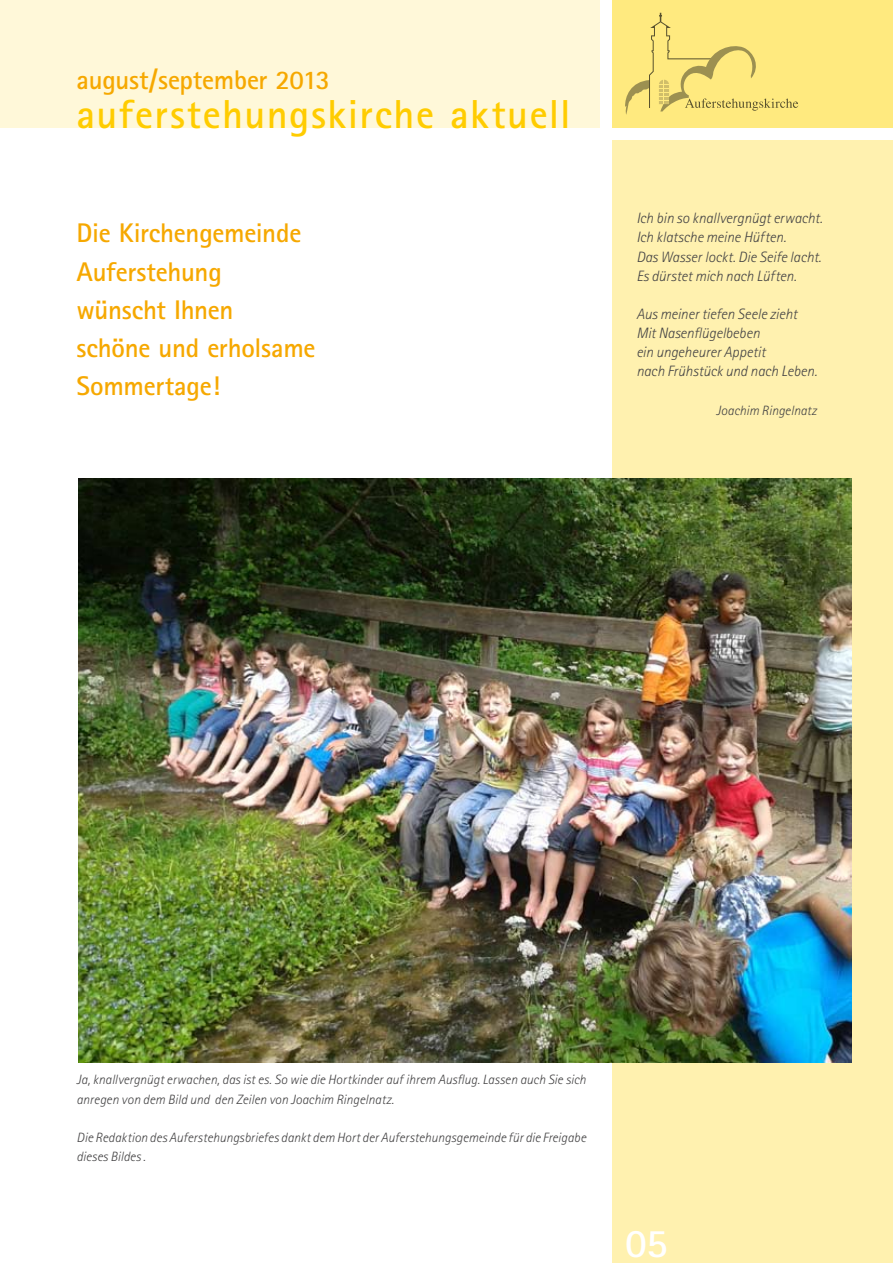
<style>
.page{position:relative;width:893px;height:1263px;background:#fff}
.page>*{position:absolute;margin:0;border:0;box-sizing:border-box;transform-origin:0 0}
.t1{font:700 40.5px "Rotis Sans Serif";letter-spacing:.035em;color:#fc0}
.t2{font:700 40.5px "Rotis Sans Serif";color:#fff}
.t3{font:700 27px/38.2px "Rotis Sans Serif";letter-spacing:-.01em;color:#f6a800}
.t4{font:italic 300 15px/19.2px "Rotis Sans Serif";letter-spacing:-.005em;color:#454445}
.t5{font:italic 300 13.5px/19.2px "Rotis Sans Serif";color:#454445}
</style>
<div class="page">
<div style="left:612px;top:0;width:281px;height:128px;background:#ffea7f"></div>
<div style="left:0;top:0;width:600px;height:128px;background:#fff8d9"></div>
<div style="left:612px;top:140px;width:281px;height:1123px;background:#fff1af"></div>
<svg style="left:625px;top:13px;width:173px;height:102px"></svg>
<img style="left:78px;top:478px;width:774px;height:584px">
<h2 class="t3" style="left:77px;top:61px;width:255px">august/september 2013</h2>
<h1 class="t1" style="left:77px;top:88px;width:496px">auferstehungskirche aktuell</h1>
<h2 class="t3" style="left:77px;top:214px;width:241px">Die Kirchengemeinde<br>Auferstehung wünscht Ihnen<br>schöne und erholsame<br>Sommertage!</h2>
<p class="t4" style="left:636px;top:209px;width:188px">Ich bin so knallvergnügt erwacht.<br>Ich klatsche meine Hüften.<br>Das Wasser lockt. Die Seife lacht.<br>Es dürstet mich nach Lüften.</p>
<p class="t4" style="left:636px;top:304px;width:182px">Aus meiner tiefen Seele zieht<br>Mit Nasenflügelbeben<br>ein ungeheurer Appetit<br>nach Frühstück und nach Leben.</p>
<p class="t5" style="left:716px;top:401px;width:102px">Joachim Ringelnatz</p>
<p class="t5" style="left:76px;top:1070px;width:511px">Ja, knallvergnügt erwachen, das ist es. So wie die Hortkinder auf ihrem Ausflug. Lassen auch Sie sich anregen von dem Bild und den Zeilen von Joachim Ringelnatz.</p>
<p class="t5" style="left:76px;top:1128px;width:511px">Die Redaktion des Auferstehungsbriefes dankt dem Hort der Auferstehungsgemeinde für die Freigabe dieses Bildes .</p>
<h1 class="t2" style="left:625px;top:1217px;width:44px">05</h1>
</div>
